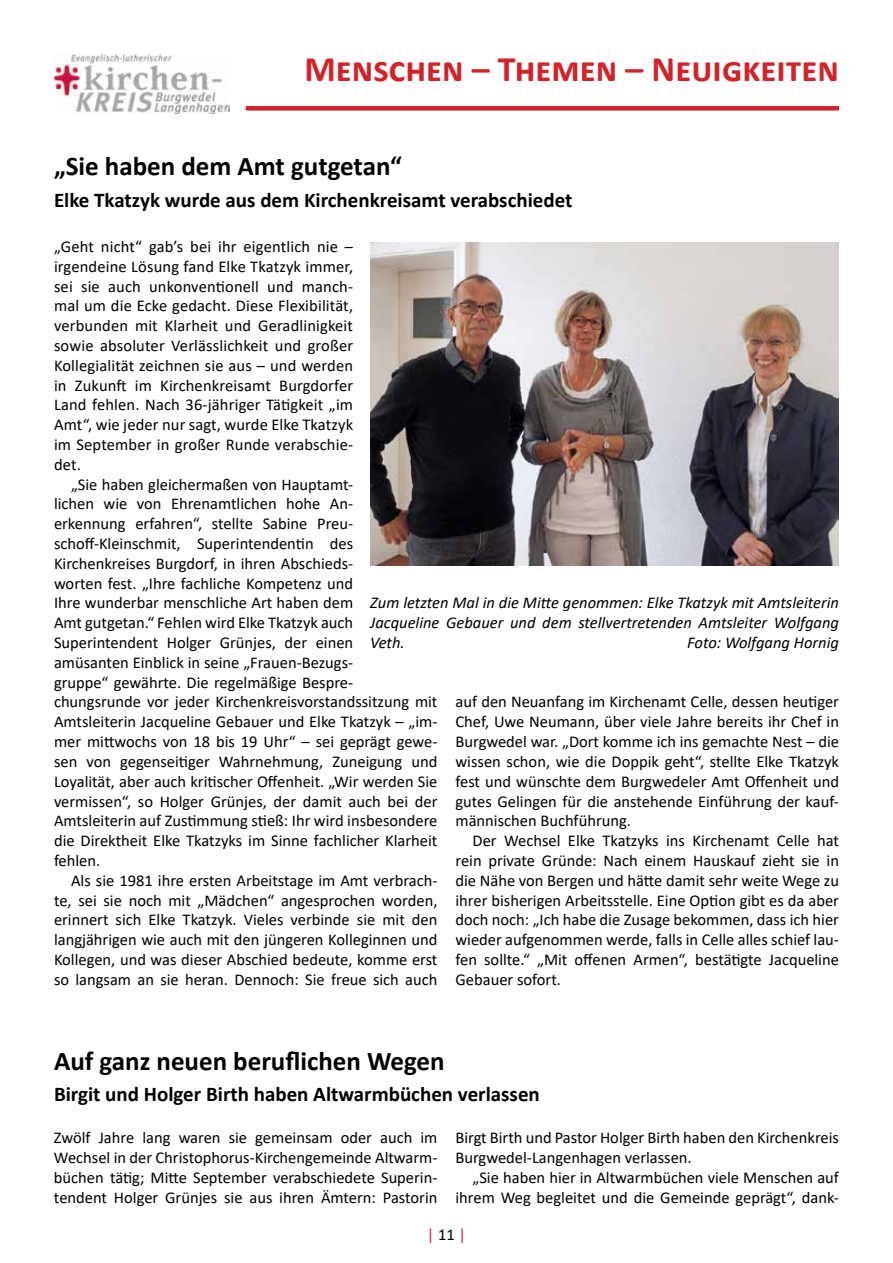
<style>
.page{position:relative;width:893px;height:1263px;background:#fff}
.page>*{position:absolute;margin:0;border:0;box-sizing:border-box;transform-origin:0 0}
.t1{font:700 36px "Calibri";color:#d2232a}
.t2{font:700 27px "Calibri";color:#000}
.t3{font:700 21px "Calibri";color:#000}
.t4{font:16.5px/19.8px "Calibri";color:#000;text-align:justify}
.t5{font:italic 16.5px/19.8px "Calibri";color:#000;text-align:justify}
.t6{font:16.5px "Calibri";color:#d2232a}
.s1{color:#000}
</style>
<div class="page">
<img style="left:54px;top:54px;width:176px;height:59px">
<div style="left:246px;top:106px;width:593px;height:5px;background:#d2232a"></div>
<img style="left:370px;top:242px;width:469px;height:324px">
<h1 class="t1" style="left:304px;top:44px;width:536px">Menschen – Themen – Neuigkeiten</h1>
<h2 class="t2" style="left:54px;top:147px;width:349px">„Sie haben dem Amt gutgetan“</h2>
<p class="t3" style="left:54px;top:185px;width:520px">Elke Tkatzyk wurde aus dem Kirchenkreisamt verabschiedet</p>
<p class="t4" style="left:54px;top:236px;width:301px">„Geht nicht“ gab’s bei ihr eigentlich nie – irgendeine Lösung fand Elke Tkatzyk immer, sei sie auch unkonventionell und manch&shy;mal um die Ecke gedacht. Diese Flexibilität, verbunden mit Klarheit und Geradlinigkeit sowie absoluter Verlässlichkeit und großer Kollegialität zeichnen sie aus – und werden in Zukunft im Kirchenkreisamt Burgdorfer Land fehlen. Nach 36-jähriger Tätigkeit „im Amt“, wie jeder nur sagt, wurde Elke Tkatzyk im September in großer Runde verabschie&shy;det.</p>
<p class="t4" style="left:54px;top:474px;width:385px;text-align:left;text-indent:17px">„Sie haben gleichermaßen von Hauptamt-<br>lichen wie von Ehrenamtlichen hohe An-<br>erkennung erfahren“, stellte Sabine Preu&shy;schoff-Kleinschmit, Superintendentin des Kirchenkreises Burgdorf, in ihren Abschieds-<br>worten fest. „Ihre fachliche Kompetenz und<br>Ihre wunderbar menschliche Art haben dem<br>Amt gutgetan.“ Fehlen wird Elke Tkatzyk auch Superintendent Holger Grünjes, der einen<br>amüsanten Einblick in seine „Frauen-Bezugs-<br>gruppe“ gewährte. Die regelmäßige Bespre&shy;chungsrunde vor jeder Kirchenkreisvorstandssitzung mit Amtsleiterin Jacqueline Gebauer und Elke Tkatzyk – „im&shy;mer mittwochs von 18 bis 19 Uhr“ – sei geprägt gewe&shy;sen von gegenseitiger Wahrnehmung, Zuneigung und Loyalität, aber auch kritischer Offenheit. „Wir werden Sie vermissen“, so Holger Grünjes, der damit auch bei der Amtsleiterin auf Zustimmung stieß: Ihr wird insbesondere die Direktheit Elke Tkatzyks im Sinne fachlicher Klarheit fehlen.</p>
<p class="t4" style="left:54px;top:870px;width:385px;text-indent:17px">Als sie 1981 ihre ersten Arbeitstage im Amt verbrach&shy;te, sei sie noch mit „Mädchen“ angesprochen worden, erinnert sich Elke Tkatzyk. Vieles verbinde sie mit den langjährigen wie auch mit den jüngeren Kolleginnen und Kollegen, und was dieser Abschied bedeute, komme erst so langsam an sie heran. Dennoch: Sie freue sich auch</p>
<p class="t5" style="left:370px;top:592px;width:470px">Zum letzten Mal in die Mitte genommen: Elke Tkatzyk mit Amtsleiterin Jacqueline Gebauer und dem stellvertretenden Amtsleiter Wolfgang Veth.</p>
<p class="t5" style="left:687px;top:632px;width:153px">Foto: Wolfgang Hornig</p>
<p class="t4" style="left:455px;top:692px;width:385px">auf den Neuanfang im Kirchenamt Celle, dessen heutiger Chef, Uwe Neumann, über viele Jahre bereits ihr Chef in Burgwedel war. „Dort komme ich ins gemachte Nest – die wissen schon, wie die Doppik geht“, stellte Elke Tkatzyk fest und wünschte dem Burgwedeler Amt Offenheit und gutes Gelingen für die anstehende Einführung der kauf&shy;männischen Buchführung.</p>
<p class="t4" style="left:455px;top:830px;width:385px;text-indent:17px">Der Wechsel Elke Tkatzyks ins Kirchenamt Celle hat rein private Gründe: Nach einem Hauskauf zieht sie in die Nähe von Bergen und hätte damit sehr weite Wege zu ihrer bisherigen Arbeitsstelle. Eine Option gibt es da aber doch noch: „Ich habe die Zusage bekommen, dass ich hier wieder aufgenommen werde, falls in Celle alles schief lau&shy;fen sollte.“ „Mit offenen Armen“, bestätigte Jacqueline Gebauer sofort.</p>
<h2 class="t2" style="left:54px;top:1041px;width:392px">Auf ganz neuen beruflichen Wegen</h2>
<p class="t3" style="left:54px;top:1079px;width:487px">Birgit und Holger Birth haben Altwarmbüchen verlassen</p>
<p class="t4" style="left:54px;top:1127px;width:385px">Zwölf Jahre lang waren sie gemeinsam oder auch im Wechsel in der Christophorus-Kirchengemeinde Altwarm&shy;büchen tätig; Mitte September verabschiedete Superin&shy;tendent Holger Grünjes sie aus ihren Ämtern: Pastorin</p>
<p class="t4" style="left:455px;top:1127px;width:385px">Birgt Birth und Pastor Holger Birth haben den Kirchenkreis<br>Burgwedel-Langenhagen verlassen.</p>
<p class="t4" style="left:455px;top:1167px;width:385px;text-align:right">„Sie haben hier in Altwarmbüchen viele Menschen auf ihrem Weg begleitet und die Gemeinde geprägt“, dank-</p>
<p class="t6" style="left:427px;top:1223px;width:41px">| <span class="s1">11</span> |</p>
</div>
